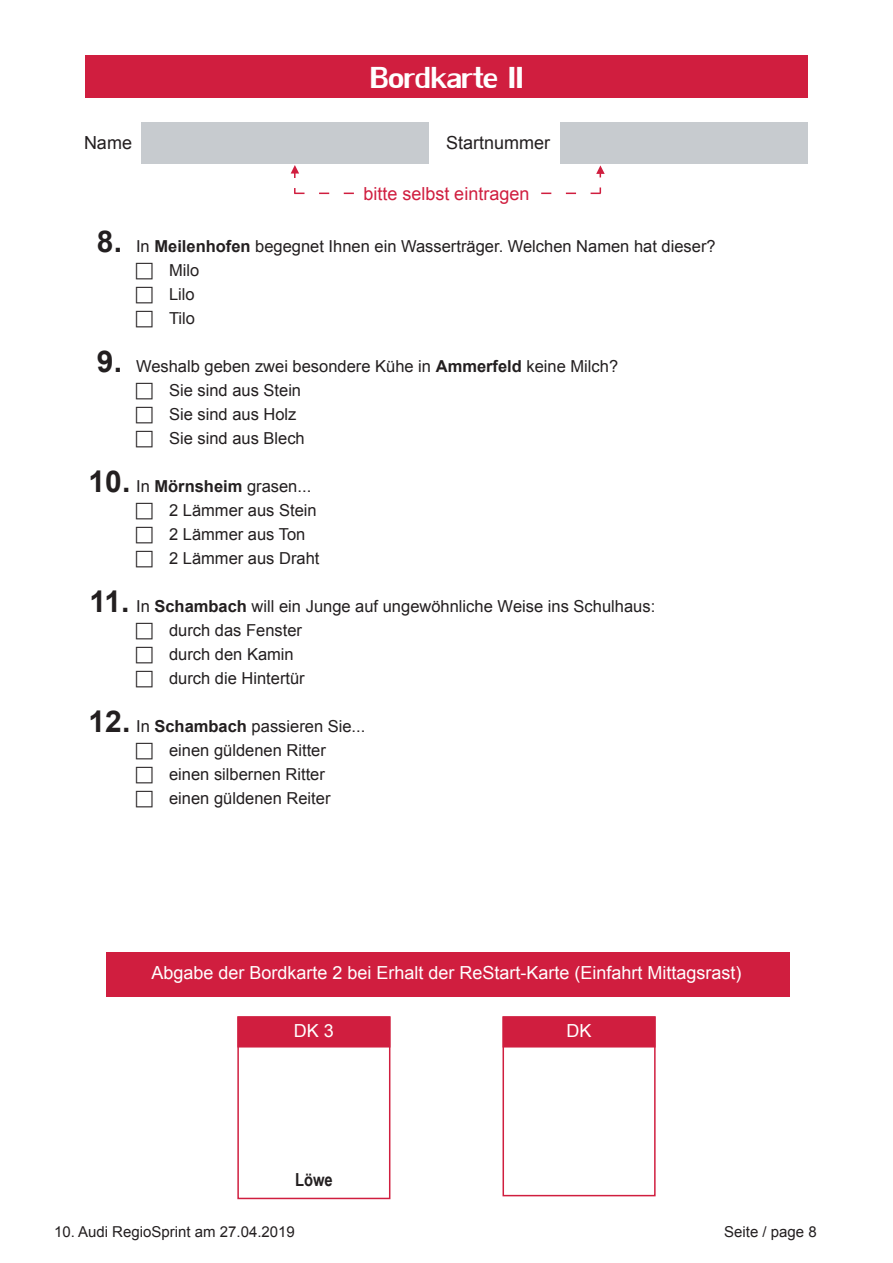
<style>
.page{position:relative;width:893px;height:1263px;background:#fff}
.page>*{position:absolute;margin:0;border:0;box-sizing:border-box;transform-origin:0 0}
.t1{font:45px "Lily UPC";color:#fff}
.t2{font:700 30px "Arial";color:#231f20}
.t3{font:18px "Arial";color:#fff}
.t4{font:18px "Arial";color:#d01e3f}
.t5{font:18px "Arial";color:#231f20}
.t6{font:700 18px "Arial Narrow";color:#231f20}
.t7{font:16.5px/24px "Arial";color:#231f20}
.t8{font:15px "Arial";color:#231f20}
.s1{font-weight:700}
</style>
<div class="page">
<div style="left:107px;top:952px;width:683px;height:45px;background:#d01e3f"></div>
<div style="left:141px;top:122px;width:288px;height:41px;background:#c7cbcf"></div>
<div style="left:560px;top:122px;width:248px;height:41px;background:#c7cbcf"></div>
<svg style="left:291px;top:165px;width:63px;height:29px"></svg>
<svg style="left:541px;top:165px;width:64px;height:29px"></svg>
<div style="left:85px;top:55px;width:723px;height:43px;background:#d01e3f"></div>
<div style="left:502px;top:1016px;width:154px;height:180px;border:2px solid #d01e3f"></div>
<div style="left:502px;top:1016px;width:154px;height:31px;background:#d01e3f;border:2px solid #d01e3f"></div>
<div style="left:237px;top:1016px;width:153px;height:183px;border:2px solid #d01e3f"></div>
<div style="left:237px;top:1016px;width:153px;height:31px;background:#d01e3f;border:2px solid #d01e3f"></div>
<h1 class="t1" style="left:370px;top:51px;width:155px">Bordkarte II</h1>
<p class="t5" style="left:84px;top:131px;width:50px">Name</p>
<p class="t5" style="left:446px;top:131px;width:106px">Startnummer</p>
<p class="t4" style="left:364px;top:182px;width:167px">bitte selbst eintragen</p>
<h2 class="t2" style="left:97px;top:222px;width:27px">8.</h2>
<p class="t7" style="left:169px;top:234px;width:548px;text-indent:-33px">In <span class="s1">Meilenhofen</span> begegnet Ihnen ein Wasserträger. Welchen Namen hat dieser?<br>Milo<br>Lilo<br>Tilo</p>
<p class="t7" style="left:169px;top:354px;width:451px;text-indent:-33px">Weshalb geben zwei besondere Kühe in <span class="s1">Ammerfeld</span> keine Milch?<br>Sie sind aus Stein<br>Sie sind aus Holz<br>Sie sind aus Blech</p>
<p class="t7" style="left:169px;top:474px;width:152px;text-indent:-33px">In <span class="s1">Mörnsheim</span> grasen...<br>2 Lämmer aus Stein<br>2 Lämmer aus Ton<br>2 Lämmer aus Draht</p>
<p class="t7" style="left:169px;top:594px;width:488px;text-indent:-33px">In <span class="s1">Schambach</span> will ein Junge auf ungewöhnliche Weise ins Schulhaus: durch das Fenster<br>durch den Kamin<br>durch die Hintertür</p>
<p class="t7" style="left:136px;top:715px;width:231px;text-align:center">In <span class="s1">Schambach</span> passieren Sie... einen güldenen Ritter<br>einen silbernen Ritter<br>einen güldenen Reiter</p>
<h2 class="t2" style="left:97px;top:342px;width:27px">9.</h2>
<h2 class="t2" style="left:89px;top:462px;width:43px">10.</h2>
<h2 class="t2" style="left:89px;top:582px;width:42px">11.</h2>
<h2 class="t2" style="left:89px;top:701px;width:43px">12.</h2>
<p class="t3" style="left:151px;top:961px;width:592px">Abgabe der Bordkarte 2 bei Erhalt der ReStart-Karte (Einfahrt Mittagsrast)</p>
<p class="t3" style="left:294px;top:1018px;width:42px">DK 3</p>
<p class="t3" style="left:567px;top:1018px;width:27px">DK</p>
<p class="t6" style="left:295px;top:1166px;width:39px">Löwe</p>
<p class="t8" style="left:54px;top:1221px;width:242px">10. Audi RegioSprint am 27.04.2019</p>
<p class="t8" style="left:724px;top:1221px;width:94px">Seite / page 8</p>
</div>
